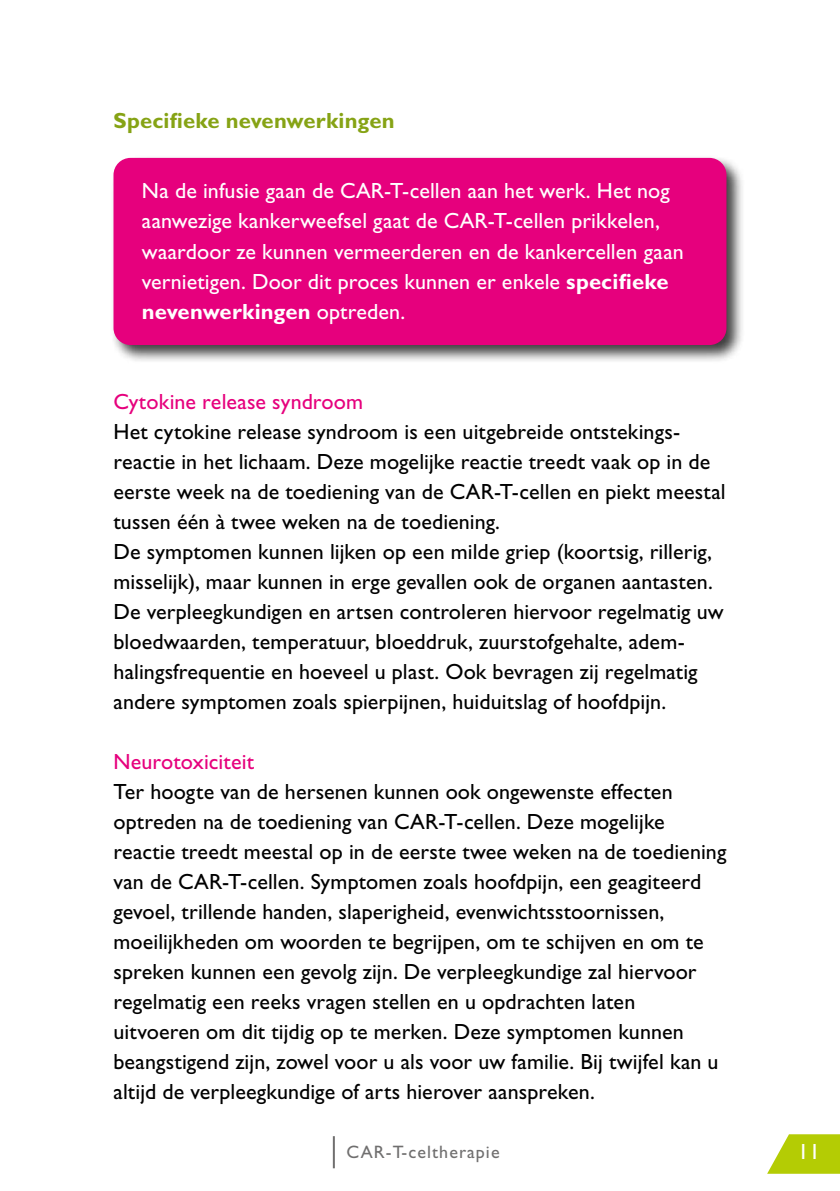
<style>
.page{position:relative;width:840px;height:1191px;background:#fff}
.page>*{position:absolute;margin:0;border:0;box-sizing:border-box;transform-origin:0 0}
.t1{font:22px/30px "Gill Sans Std";letter-spacing:.005em;color:#000}
.t2{font:22px/30px "Gill Sans Std";letter-spacing:.005em;color:#fff}
.t3{font:22px "Gill Sans Std";letter-spacing:.005em;color:#e6007d}
.t4{font:700 22px "Gill Sans Std";letter-spacing:.005em;color:#86a315}
.t5{font:18px "Gill Sans Std";letter-spacing:.06em;color:#706f6f}
.s1{font-weight:700}
</style>
<div class="page">
<svg style="left:767px;top:1134px;width:72px;height:39px"></svg>
<hr style="left:332px;top:1136px;width:2px;height:32px;background:#706f6f">
<div style="left:110px;top:155px;width:635px;height:209px;background:#000;opacity:.75"></div>
<div style="left:113px;top:158px;width:613px;height:187px;background:#e6007d;border-radius:17px"></div>
<p class="t4" style="left:113px;top:108px;width:282px">Specifieke nevenwerkingen</p>
<p class="t2" style="left:142px;top:176px;width:543px">Na de infusie gaan de CAR-T-cellen aan het werk. Het nog aanwezige kankerweefsel gaat de CAR-T-cellen prikkelen, waardoor ze kunnen vermeerderen en de kankercellen gaan vernietigen. Door dit proces kunnen er enkele <span class="s1">specifieke nevenwerkingen</span> optreden.</p>
<p class="t3" style="left:113px;top:388px;width:251px">Cytokine release syndroom</p>
<p class="t1" style="left:113px;top:416px;width:613px">Het cytokine release syndroom is een uitgebreide ontstekings&shy;reactie in het lichaam. Deze mogelijke reactie treedt vaak op in de eerste week na de toediening van de CAR-T-cellen en piekt meestal tussen één à twee weken na de toediening.<br>De symptomen kunnen lijken op een milde griep (koortsig, rillerig, misselijk), maar kunnen in erge gevallen ook de organen aantasten.<br>De verpleegkundigen en artsen controleren hiervoor regelmatig uw bloedwaarden, temperatuur, bloeddruk, zuurstofgehalte, adem&shy;halingsfrequentie en hoeveel u plast. Ook bevragen zij regelmatig andere symptomen zoals spierpijnen, huiduitslag of hoofdpijn.</p>
<p class="t3" style="left:113px;top:748px;width:142px">Neurotoxiciteit</p>
<p class="t1" style="left:113px;top:776px;width:614px">Ter hoogte van de hersenen kunnen ook ongewenste effecten optreden na de toediening van CAR-T-cellen. Deze mogelijke reactie treedt meestal op in de eerste twee weken na de toediening van de CAR-T-cellen. Symptomen zoals hoofdpijn, een geagiteerd gevoel, trillende handen, slaperigheid, evenwichtsstoornissen, moeilijkheden om woorden te begrijpen, om te schijven en om te spreken kunnen een gevolg zijn. De verpleegkundige zal hiervoor regelmatig een reeks vragen stellen en u opdrachten laten uitvoeren om dit tijdig op te merken. Deze symptomen kunnen beangstigend zijn, zowel voor u als voor uw familie. Bij twijfel kan u altijd de verpleegkundige of arts hierover aanspreken.</p>
<p class="t5" style="left:346px;top:1141px;width:155px">CAR-T-celtherapie</p>
<p class="t2" style="left:797px;top:1136px;width:23px">11</p>
</div>
